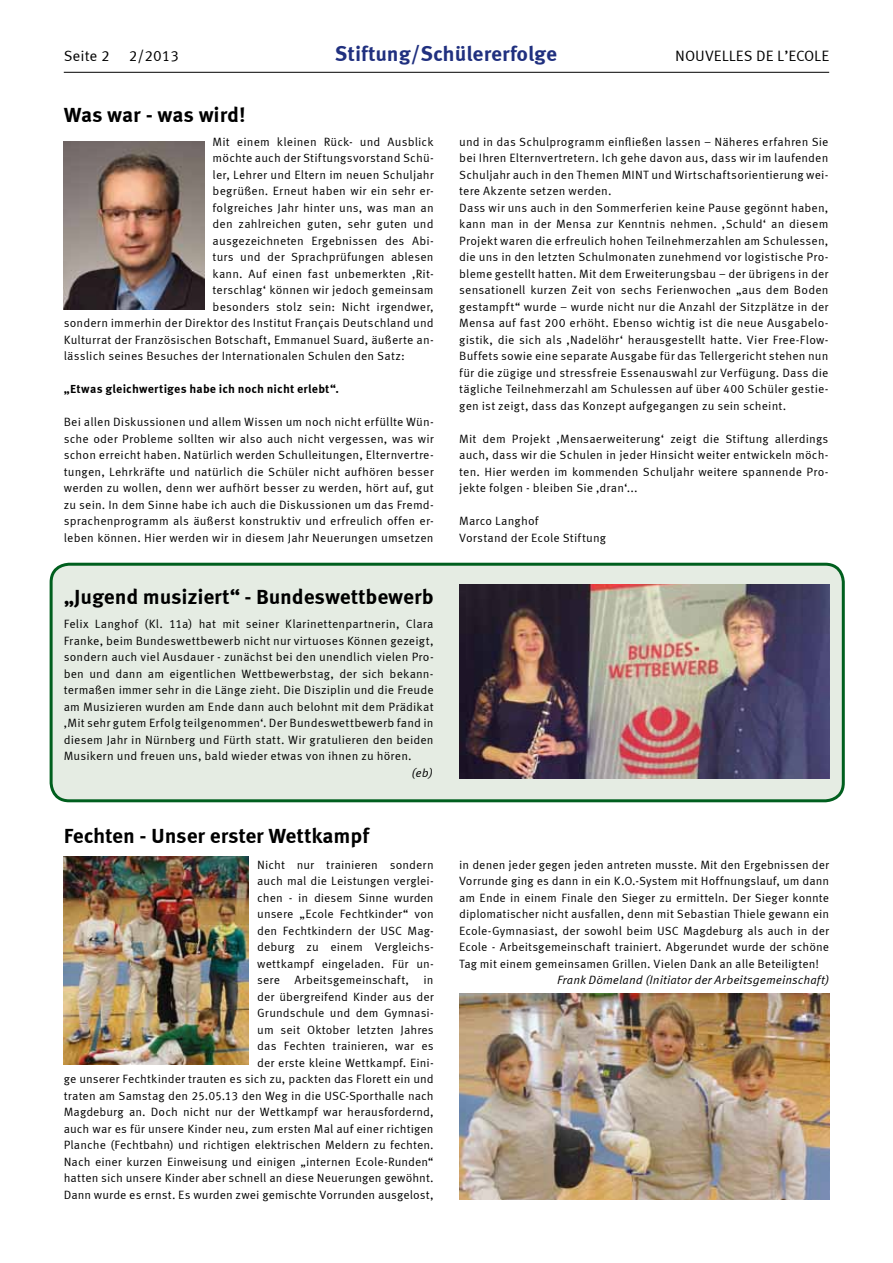
<style>
.page{position:relative;width:893px;height:1263px;background:#fff}
.page>*{position:absolute;margin:0;border:0;box-sizing:border-box;transform-origin:0 0}
.t1{font:700 21px "Meta Correspondence";letter-spacing:-.005em;color:#000}
.t2{font:700 21px "Meta Correspondence";letter-spacing:-.005em;color:#20307f}
.t3{font:15px "Meta Correspondence";color:#000}
.t4{font:12px/16.5px "Meta Correspondence";letter-spacing:.01em;color:#000;text-align:justify}
.t5{font:italic 12px "Meta Correspondence";color:#000}
.t6{font:700 12px "Meta Correspondence";letter-spacing:.01em;color:#000}
</style>
<div class="page">
<div style="left:51px;top:564px;width:792px;height:237px;background:#e5ece3;border-radius:18px"></div>
<div style="left:50px;top:563px;width:795px;height:239px;border:3px solid #005f1e;border-radius:18px"></div>
<hr style="left:64px;top:72px;width:765px;height:1px;background:#000">
<img style="left:459px;top:585px;width:370px;height:193px">
<img style="left:459px;top:994px;width:370px;height:205px">
<img style="left:64px;top:856px;width:185px;height:208px">
<img style="left:64px;top:141px;width:140px;height:168px">
<p class="t3" style="left:64px;top:47px;width:48px">Seite 2</p>
<p class="t3" style="left:129px;top:47px;width:52px">2/2013</p>
<h1 class="t2" style="left:335px;top:41px;width:224px">Stiftung/Schülererfolge</h1>
<p class="t3" style="left:675px;top:47px;width:156px">NOUVELLES DE L’ECOLE</p>
<h1 class="t1" style="left:64px;top:102px;width:183px">Was war - was wird!</h1>
<p class="t4" style="left:213px;top:133px;width:223px">Mit einem kleinen Rück- und Ausblick</p>
<p class="t4" style="left:213px;top:150px;width:223px">möchte auch der Stiftungsvorstand Schü-</p>
<p class="t4" style="left:213px;top:166px;width:223px">ler, Lehrer und Eltern im neuen Schuljahr</p>
<p class="t4" style="left:213px;top:183px;width:223px">begrüßen. Erneut haben wir ein sehr er-</p>
<p class="t4" style="left:213px;top:199px;width:223px">folgreiches Jahr hinter uns, was man an</p>
<p class="t4" style="left:213px;top:216px;width:223px">den zahlreichen guten, sehr guten und</p>
<p class="t4" style="left:213px;top:232px;width:223px">ausgezeichneten Ergebnissen des Abi-</p>
<p class="t4" style="left:213px;top:249px;width:223px">turs und der Sprachprüfungen ablesen</p>
<p class="t4" style="left:213px;top:265px;width:223px">kann. Auf einen fast unbemerkten ‚Rit-</p>
<p class="t4" style="left:213px;top:282px;width:223px">terschlag‘ können wir jedoch gemeinsam</p>
<p class="t4" style="left:213px;top:298px;width:223px">besonders stolz sein: Nicht irgendwer,</p>
<p class="t4" style="left:64px;top:315px;width:371px">sondern immerhin der Direktor des Institut Français Deutschland und</p>
<p class="t4" style="left:64px;top:331px;width:371px">Kulturrat der Französischen Botschaft, Emmanuel Suard, äußerte an-</p>
<p class="t4" style="left:64px;top:348px;width:343px">lässlich seines Besuches der Internationalen Schulen den Satz:</p>
<p class="t6" style="left:64px;top:382px;width:277px">„Etwas gleichwertiges habe ich noch nicht erlebt“.</p>
<p class="t4" style="left:64px;top:414px;width:371px">Bei allen Diskussionen und allem Wissen um noch nicht erfüllte Wün&shy;sche oder Probleme sollten wir also auch nicht vergessen, was wir schon erreicht haben. Natürlich werden Schulleitungen, Elternvertre&shy;tungen, Lehrkräfte und natürlich die Schüler nicht aufhören besser werden zu wollen, denn wer aufhört besser zu werden, hört auf, gut zu sein. In dem Sinne habe ich auch die Diskussionen um das Fremd&shy;sprachenprogramm als äußerst konstruktiv und erfreulich offen er&shy;leben können. Hier werden wir in diesem Jahr Neuerungen umsetzen</p>
<h1 class="t1" style="left:64px;top:584px;width:371px">„Jugend musiziert“ - Bundeswettbewerb</h1>
<p class="t4" style="left:64px;top:616px;width:371px">Felix Langhof (Kl. 11a) hat mit seiner Klarinettenpartnerin, Clara Franke, beim Bundeswettbewerb nicht nur virtuoses Können gezeigt, sondern auch viel Ausdauer - zunächst bei den unendlich vielen Pro&shy;ben und dann am eigentlichen Wettbewerbstag, der sich bekann&shy;termaßen immer sehr in die Länge zieht. Die Disziplin und die Freude am Musizieren wurden am Ende dann auch belohnt mit dem Prädikat ‚Mit sehr gutem Erfolg teilgenommen‘. Der Bundeswettbewerb fand in diesem Jahr in Nürnberg und Fürth statt. Wir gratulieren den beiden Musikern und freuen uns, bald wieder etwas von ihnen zu hören.</p>
<p class="t5" style="left:412px;top:765px;width:23px">(eb)</p>
<h1 class="t1" style="left:64px;top:823px;width:307px">Fechten - Unser erster Wettkampf</h1>
<p class="t4" style="left:64px;top:856px;width:371px;text-align:right">Nicht nur trainieren sondern<br>auch mal die Leistungen verglei-<br>chen - in diesem Sinne wurden<br>unsere „Ecole Fechtkinder“ von<br>den Fechtkindern der USC Mag-<br>deburg zu einem Vergleichs-<br>wettkampf eingeladen. Für un-<br>sere Arbeitsgemeinschaft, in<br>der übergreifend Kinder aus der<br>Grundschule und dem Gymnasi-<br>um seit Oktober letzten Jahres<br>das Fechten trainieren, war es<br>der erste kleine Wettkampf. Eini-<br>ge unserer Fechtkinder trauten es sich zu, packten das Florett ein und traten am Samstag den 25.05.13 den Weg in die USC-Sporthalle nach Magdeburg an. Doch nicht nur der Wettkampf war herausfordernd, auch war es für unsere Kinder neu, zum ersten Mal auf einer richtigen Planche (Fechtbahn) und richtigen elektrischen Meldern zu fechten.<br>Nach einer kurzen Einweisung und einigen „internen Ecole-Runden“ hatten sich unsere Kinder aber schnell an diese Neuerungen gewöhnt.<br>Dann wurde es ernst. Es wurden zwei gemischte Vorrunden ausgelost,</p>
<p class="t4" style="left:459px;top:133px;width:371px;text-align:left">und in das Schulprogramm einfließen lassen – Näheres erfahren Sie bei Ihren Elternvertretern. Ich gehe davon aus, dass wir im laufenden Schuljahr auch in den Themen MINT und Wirtschaftsorientierung wei&shy;tere Akzente setzen werden.<br>Dass wir uns auch in den Sommerferien keine Pause gegönnt haben, kann man in der Mensa zur Kenntnis nehmen. ‚Schuld‘ an diesem Projekt waren die erfreulich hohen Teilnehmerzahlen am Schulessen, die uns in den letzten Schulmonaten zunehmend vor logistische Pro&shy;bleme gestellt hatten. Mit dem Erweiterungsbau – der übrigens in der sensationell kurzen Zeit von sechs Ferienwochen „aus dem Boden gestampft“ wurde – wurde nicht nur die Anzahl der Sitzplätze in der Mensa auf fast 200 erhöht. Ebenso wichtig ist die neue Ausgabelo&shy;gistik, die sich als ‚Nadelöhr‘ herausgestellt hatte. Vier Free-Flow-Buffets sowie eine separate Ausgabe für das Tellergericht stehen nun für die zügige und stressfreie Essenauswahl zur Verfügung. Dass die tägliche Teilnehmerzahl am Schulessen auf über 400 Schüler gestie&shy;gen ist zeigt, dass das Konzept aufgegangen zu sein scheint.</p>
<p class="t4" style="left:459px;top:430px;width:371px">Mit dem Projekt ‚Mensaerweiterung‘ zeigt die Stiftung allerdings auch, dass wir die Schulen in jeder Hinsicht weiter entwickeln möch&shy;ten. Hier werden im kommenden Schuljahr weitere spannende Pro&shy;jekte folgen - bleiben Sie ‚dran‘...</p>
<p class="t4" style="left:459px;top:513px;width:148px">Marco Langhof<br>Vorstand der Ecole Stiftung</p>
<p class="t4" style="left:459px;top:856px;width:371px">in denen jeder gegen jeden antreten musste. Mit den Ergebnissen der Vorrunde ging es dann in ein K.O.-System mit Hoffnungslauf, um dann am Ende in einem Finale den Sieger zu ermitteln. Der Sieger konnte diplomatischer nicht ausfallen, denn mit Sebastian Thiele gewann ein Ecole-Gymnasiast, der sowohl beim USC Magdeburg als auch in der Ecole - Arbeitsgemeinschaft trainiert. Abgerundet wurde der schöne Tag mit einem gemeinsamen Grillen. Vielen Dank an alle Beteiligten!</p>
<p class="t5" style="left:557px;top:973px;width:274px">Frank Dömeland (Initiator der Arbeitsgemeinschaft)</p>
</div>
